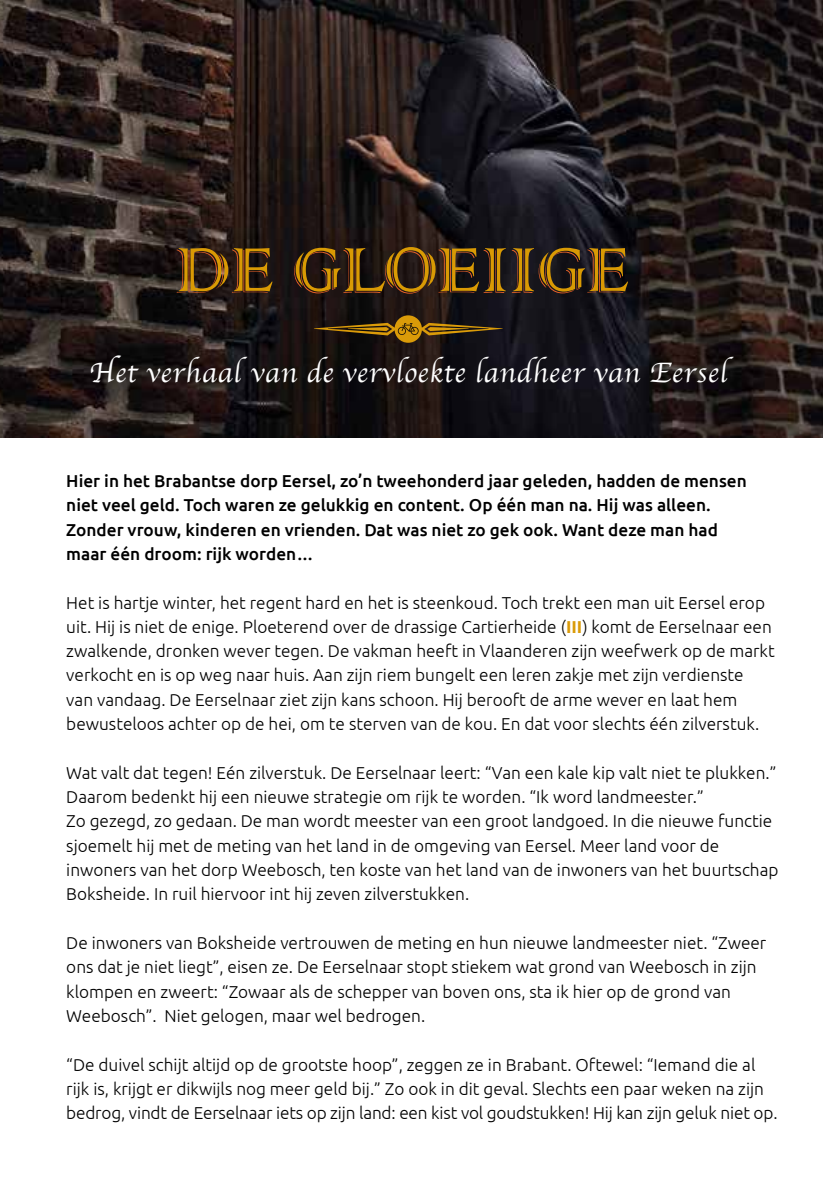
<style>
.page{position:relative;width:823px;height:1191px;background:#fff}
.page>*{position:absolute;margin:0;border:0;box-sizing:border-box;transform-origin:0 0}
.t1{font:29.4px "Apple Chancery";letter-spacing:.025em;color:#fff}
.t2{font:300 17.2px/24.4px "Ubuntu";color:#000}
.t3{font:500 17.2px/24.4px "Ubuntu";color:#000}
.s1{font-weight:700;color:#da9b09}
</style>
<div class="page">
<img style="left:0;top:0;width:822px;height:437px">
<div style="left:394px;top:315px;width:27px;height:28px;background:#da9b09;border-radius:50%"></div>
<svg style="left:177px;top:248px;width:95px;height:45px"></svg>
<svg style="left:294px;top:247px;width:211px;height:47px"></svg>
<svg style="left:511px;top:248px;width:116px;height:45px"></svg>
<svg style="left:314px;top:322px;width:188px;height:13px"></svg>
<h1 class="t1" style="left:89px;top:349px;width:639px">Het verhaal van de vervloekte landheer van Eersel</h1>
<p class="t3" style="left:66px;top:468px;width:681px">Hier in het Brabantse dorp Eersel, zo’n tweehonderd jaar geleden, hadden de mensen niet veel geld. Toch waren ze gelukkig en content. Op één man na. Hij was alleen.<br>Zonder vrouw, kinderen en vrienden. Dat was niet zo gek ook. Want deze man had maar één droom: rijk worden…</p>
<p class="t2" style="left:66px;top:590px;width:709px">Het is hartje winter, het regent hard en het is steenkoud. Toch trekt een man uit Eersel erop uit. Hij is niet de enige. Ploeterend over de drassige Cartierheide (<span class="s1">III</span>) komt de Eerselnaar een zwalkende, dronken wever tegen. De vakman heeft in Vlaanderen zijn weefwerk op de markt verkocht en is op weg naar huis. Aan zijn riem bungelt een leren zakje met zijn verdienste van vandaag. De Eerselnaar ziet zijn kans schoon. Hij berooft de arme wever en laat hem bewusteloos achter op de hei, om te sterven van de kou. En dat voor slechts één zilverstuk.</p>
<p class="t2" style="left:66px;top:760px;width:713px">Wat valt dat tegen! Eén zilverstuk. De Eerselnaar leert: “Van een kale kip valt niet te plukken.” Daarom bedenkt hij een nieuwe strategie om rijk te worden. “Ik word landmeester.”<br>Zo gezegd, zo gedaan. De man wordt meester van een groot landgoed. In die nieuwe functie sjoemelt hij met de meting van het land in de omgeving van Eersel. Meer land voor de inwoners van het dorp Weebosch, ten koste van het land van de inwoners van het buurtschap Boksheide. In ruil hiervoor int hij zeven zilverstukken.</p>
<p class="t2" style="left:66px;top:930px;width:701px">De inwoners van Boksheide vertrouwen de meting en hun nieuwe landmeester niet. “Zweer ons dat je niet liegt”, eisen ze. De Eerselnaar stopt stiekem wat grond van Weebosch in zijn klompen en zweert: “Zowaar als de schepper van boven ons, sta ik hier op de grond van Weebosch”. Niet gelogen, maar wel bedrogen.</p>
<p class="t2" style="left:66px;top:1051px;width:712px">“De duivel schijt altijd op de grootste hoop”, zeggen ze in Brabant. Oftewel: “Iemand die al rijk is, krijgt er dikwijls nog meer geld bij.” Zo ook in dit geval. Slechts een paar weken na zijn bedrog, vindt de Eerselnaar iets op zijn land: een kist vol goudstukken! Hij kan zijn geluk niet op.</p>
</div>
